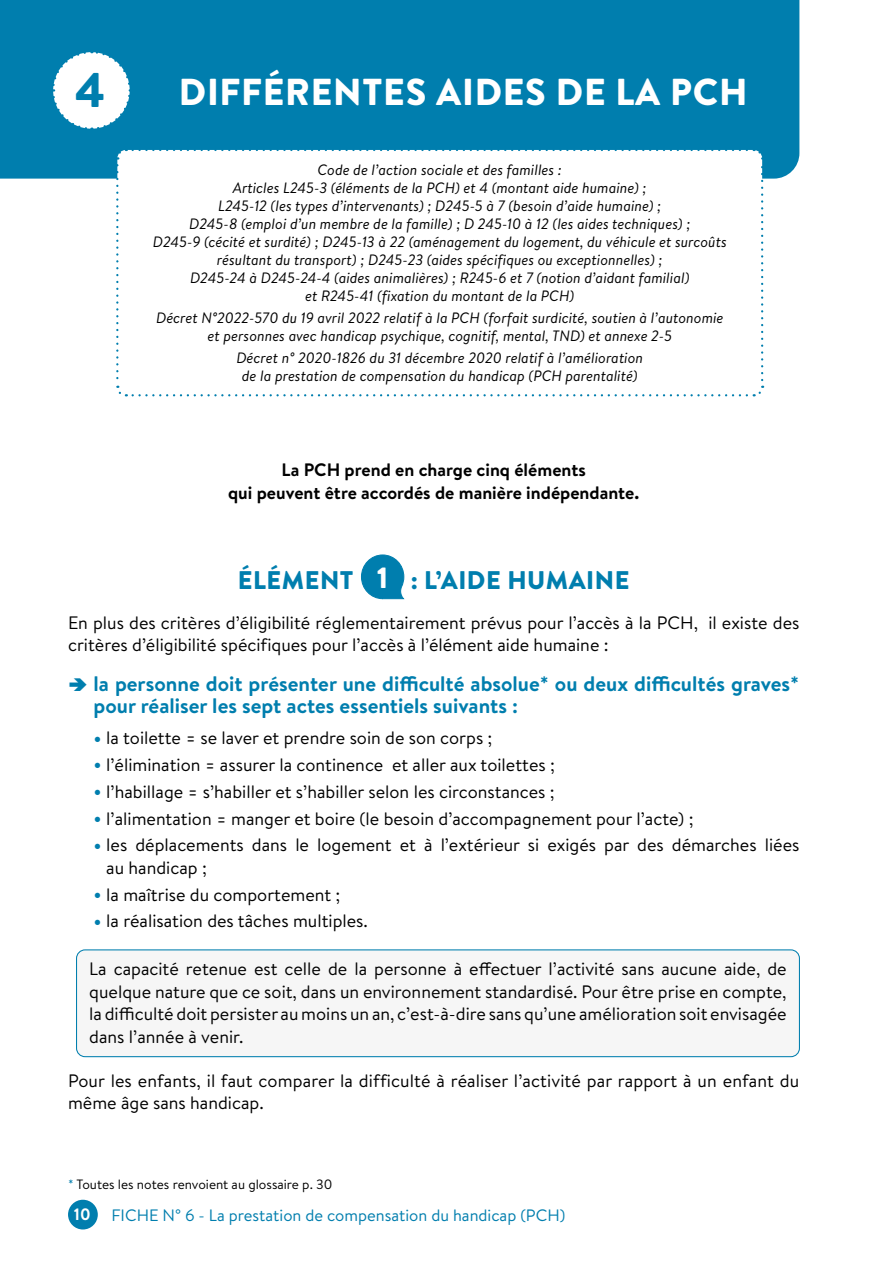
<style>
.page{position:relative;width:893px;height:1263px;background:#fff}
.page>*{position:absolute;margin:0;border:0;box-sizing:border-box;transform-origin:0 0}
.t1{font:900 48px "Brandon Text";color:#007eae}
.t2{font:900 37.5px "Brandon Text";letter-spacing:.02em;color:#fff}
.t3{font:900 25.5px "Brandon Text";letter-spacing:.02em;color:#007eae}
.t4{font:700 21px/22.5px "Brandon Text";color:#007eae}
.t5{font:18px/26.7px "Brandon Text";color:#000}
.t6{font:700 18px/22.5px "Brandon Text";color:#000;text-align:center}
.t7{font:16.5px "Brandon Text";color:#007eae}
.t8{font:700 16.5px "Brandon Text";color:#fff}
.t9{font:italic 15px/18px "Brandon Text";color:#000;text-align:center}
.t10{font:13.5px "Brandon Text";color:#000}
.s1{font-size:29.25px;color:#fff}
.s2{color:#007eae}
</style>
<div class="page">
<div style="left:68px;top:1200px;width:30px;height:29px;background:#007eae;border-radius:50%"></div>
<div style="left:0;top:0;width:799px;height:179px;background:#007eae"></div>
<div style="left:77px;top:950px;width:722px;height:107px;background:#f6f6f6;border-radius:9px"></div>
<div style="left:76px;top:949px;width:724px;height:108px;border:1px solid #007eae;border-radius:9px"></div>
<svg style="left:361px;top:554px;width:44px;height:46px"></svg>
<svg style="left:51px;top:50px;width:81px;height:81px"></svg>
<svg style="left:115px;top:148px;width:649px;height:249px"></svg>
<h1 class="t1" style="left:75px;top:57px;width:32px">4</h1>
<h2 class="t2" style="left:179px;top:65px;width:570px">DIFFÉRENTES AIDES DE LA PCH</h2>
<p class="t9" style="left:153px;top:160px;width:576px">Code de l’action sociale et des familles :<br>Articles L245-3 (éléments de la PCH) et 4 (montant aide humaine) ;<br>L245-12 (les types d’intervenants) ; D245-5 à 7 (besoin d’aide humaine) ;<br>D245-8 (emploi d’un membre de la famille) ; D 245-10 à 12 (les aides techniques) ;<br>D245-9 (cécité et surdité) ; D245-13 à 22 (aménagement du logement, du véhicule et surcoûts résultant du transport) ; D245-23 (aides spécifiques ou exceptionnelles) ;<br>D245-24 à D245-24-4 (aides animalières) ; R245-6 et 7 (notion d’aidant familial)<br>et R245-41 (fixation du montant de la PCH)</p>
<p class="t9" style="left:156px;top:309px;width:569px">Décret N°2022-570 du 19 avril 2022 relatif à la PCH (forfait surdicité, soutien à l’autonomie et personnes avec handicap psychique, cognitif, mental, TND) et annexe 2-5</p>
<p class="t9" style="left:236px;top:349px;width:408px">Décret n° 2020-1826 du 31 décembre 2020 relatif à l’amélioration de la prestation de compensation du handicap (PCH parentalité)</p>
<p class="t6" style="left:228px;top:458px;width:413px">La PCH prend en charge cinq éléments<br>qui peuvent être accordés de manière indépendante.</p>
<h3 class="t3" style="left:238px;top:562px;width:393px">ÉLÉMENT <span class="s1">1</span> : L’AIDE HUMAINE</h3>
<p class="t5" style="left:68px;top:611px;width:733px;line-height:22.5px">En plus des critères d’éligibilité réglementairement prévus pour l’accès à la PCH, il existe des critères d’éligibilité spécifiques pour l’accès à l’élément aide humaine :</p>
<p class="t4" style="left:94px;top:672px;width:707px">la personne doit présenter une difficulté absolue* ou deux difficultés graves* pour réaliser les sept actes essentiels suivants :</p>
<p class="t5" style="left:106px;top:724px;width:695px">la toilette = se laver et prendre soin de son corps ;<br>l’élimination = assurer la continence et aller aux toilettes ;<br>l’habillage = s’habiller et s’habiller selon les circonstances ;<br>l’alimentation = manger et boire (le besoin d’accompagnement pour l’acte) ;<br>les déplacements dans le logement et à l’extérieur si exigés par des démarches liées</p>
<p class="t5" style="left:106px;top:853px;width:263px">au handicap ;<br>la maîtrise du comportement ;<br>la réalisation des tâches multiples.</p>
<p class="t5" style="left:89px;top:957px;width:699px;line-height:22.5px;text-align:justify">La capacité retenue est celle de la personne à effectuer l’activité sans aucune aide, de quelque nature que ce soit, dans un environnement standardisé. Pour être prise en compte, la difficulté doit persister au moins un an, c’est-à-dire sans qu’une amélioration soit envisagée dans l’année à venir.</p>
<p class="t5" style="left:68px;top:1068px;width:733px;line-height:22.5px">Pour les enfants, il faut comparer la difficulté à réaliser l’activité par rapport à un enfant du même âge sans handicap.</p>
<p class="t10" style="left:68px;top:1175px;width:266px"><span class="s2">*</span> Toutes les notes renvoient au glossaire p. 30</p>
<p class="t8" style="left:74px;top:1203px;width:18px">10</p>
<p class="t7" style="left:111px;top:1204px;width:455px">FICHE N° 6 - La prestation de compensation du handicap (PCH)</p>
</div>
